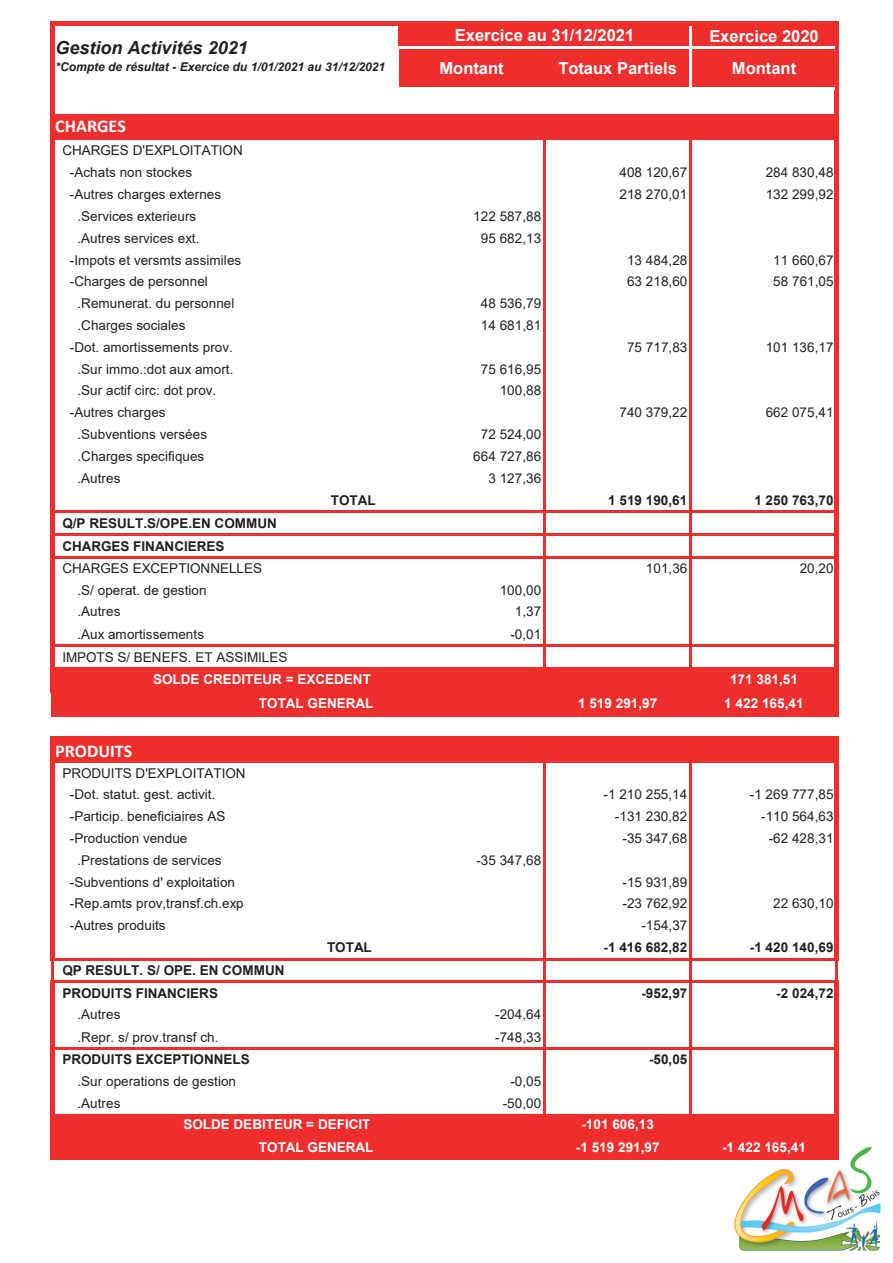
<style>
.page{position:relative;width:893px;height:1263px;background:#fff}
.page>*{position:absolute;margin:0;border:0;box-sizing:border-box;transform-origin:0 0}
.t1{font:italic 700 18px "Arial";color:#231f20}
.t2{font:700 18px "Calibri";color:#fff}
.t3{font:700 16.5px "Arial";color:#fff}
.t4{font:13.5px/22.4px "Arial";letter-spacing:.005em;color:#231f20}
.t5{font:700 13.5px/22.8px "Arial";color:#231f20}
.t6{font:700 13.5px "Arial";color:#fff}
.t7{font:italic 700 12px "Arial";letter-spacing:-.005em;color:#231f20}
</style>
<div class="page">
<img style="left:734px;top:1147px;width:148px;height:104px">
<div style="left:398px;top:24px;width:439px;height:65px;background:#ee2d2d"></div>
<div style="left:53px;top:114px;width:784px;height:25px;background:#ee2d2d"></div>
<div style="left:53px;top:668px;width:784px;height:47px;background:#ee2d2d"></div>
<div style="left:53px;top:738px;width:784px;height:24px;background:#ee2d2d"></div>
<div style="left:53px;top:1114px;width:784px;height:44px;background:#ee2d2d"></div>
<hr style="left:689px;top:26px;width:3px;height:64px;background:#fff">
<hr style="left:50px;top:21px;width:4px;height:672px;background:#ee2d2d">
<hr style="left:543px;top:139px;width:2px;height:550px;background:#ee2d2d">
<hr style="left:689px;top:139px;width:3px;height:550px;background:#ee2d2d">
<hr style="left:51px;top:693px;width:3px;height:23px;background:#ee2d2d">
<div style="left:834px;top:26px;width:5px;height:690px;background:#ee2d2d"></div>
<hr style="left:50px;top:736px;width:4px;height:224px;background:#ee2d2d">
<div style="left:834px;top:740px;width:5px;height:220px;background:#ee2d2d"></div>
<hr style="left:51px;top:960px;width:3px;height:20px;background:#ee2d2d">
<hr style="left:835px;top:960px;width:3px;height:20px;background:#ee2d2d">
<hr style="left:50px;top:980px;width:4px;height:180px;background:#ee2d2d">
<hr style="left:396px;top:46px;width:3px;height:44px;background:#fff">
<hr style="left:689px;top:740px;width:3px;height:420px;background:#ee2d2d">
<div style="left:834px;top:980px;width:5px;height:180px;background:#ee2d2d"></div>
<hr style="left:543px;top:740px;width:2px;height:420px;background:#ee2d2d">
<div style="left:54px;top:21px;width:785px;height:5px;background:#ee2d2d"></div>
<hr style="left:399px;top:46px;width:435px;height:3px;background:#fff">
<hr style="left:399px;top:87px;width:435px;height:3px;background:#fff">
<hr style="left:54px;top:510px;width:780px;height:3px;background:#ee2d2d">
<hr style="left:54px;top:533px;width:780px;height:3px;background:#ee2d2d">
<hr style="left:54px;top:556px;width:780px;height:3px;background:#ee2d2d">
<hr style="left:54px;top:644px;width:780px;height:3px;background:#ee2d2d">
<hr style="left:54px;top:667px;width:780px;height:3px;background:#ee2d2d">
<hr style="left:54px;top:714px;width:780px;height:2px;background:#ee2d2d">
<hr style="left:54px;top:736px;width:785px;height:4px;background:#ee2d2d">
<hr style="left:54px;top:958px;width:780px;height:2px;background:#ee2d2d">
<hr style="left:54px;top:980px;width:780px;height:3px;background:#ee2d2d">
<hr style="left:54px;top:1047px;width:780px;height:3px;background:#ee2d2d">
<hr style="left:54px;top:1157px;width:780px;height:3px;background:#ee2d2d">
<h1 class="t1" style="left:55px;top:36px;width:194px">Gestion Activités 2021</h1>
<p class="t7" style="left:55px;top:59px;width:331px">*Compte de résultat - Exercice du 1/01/2021 au 31/12/2021</p>
<h1 class="t2" style="left:55px;top:114px;width:72px">CHARGES</h1>
<p class="t4" style="left:70px;top:139px;width:174px;text-indent:-8px">CHARGES D'EXPLOITATION -Achats non stockes</p>
<p class="t3" style="left:455px;top:23px;width:181px">Exercice au 31/12/2021</p>
<p class="t3" style="left:709px;top:24px;width:111px">Exercice 2020</p>
<p class="t3" style="left:439px;top:57px;width:66px">Montant</p>
<p class="t3" style="left:558px;top:57px;width:120px">Totaux Partiels</p>
<p class="t3" style="left:732px;top:57px;width:66px">Montant</p>
<p class="t4" style="left:619px;top:161px;width:69px">408 120,67</p>
<p class="t4" style="left:766px;top:161px;width:69px">284 830,48</p>
<p class="t4" style="left:70px;top:183px;width:153px">-Autres charges externes</p>
<p class="t4" style="left:619px;top:183px;width:69px">218 270,01</p>
<p class="t4" style="left:766px;top:183px;width:69px">132 299,92</p>
<p class="t4" style="left:78px;top:205px;width:120px">.Services exterieurs</p>
<p class="t4" style="left:473px;top:205px;width:69px">122 587,88</p>
<p class="t4" style="left:78px;top:227px;width:123px">.Autres services ext.</p>
<p class="t4" style="left:481px;top:227px;width:62px">95 682,13</p>
<p class="t4" style="left:70px;top:249px;width:173px">-Impots et versmts assimiles</p>
<p class="t4" style="left:627px;top:249px;width:62px">13 484,28</p>
<p class="t4" style="left:773px;top:249px;width:62px">11 660,67</p>
<p class="t4" style="left:70px;top:270px;width:139px">-Charges de personnel</p>
<p class="t4" style="left:627px;top:270px;width:62px">63 218,60</p>
<p class="t4" style="left:773px;top:270px;width:62px">58 761,05</p>
<p class="t4" style="left:78px;top:292px;width:158px">.Remunerat. du personnel</p>
<p class="t4" style="left:481px;top:292px;width:62px">48 536,79</p>
<p class="t4" style="left:78px;top:314px;width:110px">.Charges sociales</p>
<p class="t4" style="left:481px;top:314px;width:62px">14 681,81</p>
<p class="t4" style="left:70px;top:336px;width:164px">-Dot. amortissements prov.</p>
<p class="t4" style="left:627px;top:336px;width:62px">75 717,83</p>
<p class="t4" style="left:766px;top:336px;width:69px">101 136,17</p>
<p class="t4" style="left:78px;top:358px;width:157px">.Sur immo.:dot aux amort.</p>
<p class="t4" style="left:481px;top:358px;width:62px">75 616,95</p>
<p class="t4" style="left:78px;top:379px;width:140px">.Sur actif circ: dot prov.</p>
<p class="t4" style="left:500px;top:379px;width:43px">100,88</p>
<p class="t4" style="left:70px;top:401px;width:97px">-Autres charges</p>
<p class="t4" style="left:619px;top:401px;width:69px">740 379,22</p>
<p class="t4" style="left:766px;top:401px;width:69px">662 075,41</p>
<p class="t4" style="left:78px;top:423px;width:131px">.Subventions versées</p>
<p class="t4" style="left:481px;top:423px;width:62px">72 524,00</p>
<p class="t4" style="left:78px;top:445px;width:128px">.Charges specifiques</p>
<p class="t4" style="left:473px;top:445px;width:69px">664 727,86</p>
<p class="t4" style="left:78px;top:466px;width:44px">.Autres</p>
<p class="t4" style="left:488px;top:466px;width:54px">3 127,36</p>
<p class="t5" style="left:331px;top:489px;width:46px">TOTAL</p>
<p class="t5" style="left:608px;top:489px;width:81px">1 519 190,61</p>
<p class="t5" style="left:754px;top:489px;width:81px">1 250 763,70</p>
<p class="t5" style="left:62px;top:512px;width:216px">Q/P RESULT.S/OPE.EN COMMUN<br>CHARGES FINANCIERES</p>
<p class="t4" style="left:62px;top:557px;width:201px">CHARGES EXCEPTIONNELLES</p>
<p class="t4" style="left:646px;top:557px;width:43px">101,36</p>
<p class="t4" style="left:800px;top:557px;width:35px">20,20</p>
<p class="t4" style="left:78px;top:579px;width:131px">.S/ operat. de gestion</p>
<p class="t4" style="left:500px;top:579px;width:43px">100,00</p>
<p class="t4" style="left:78px;top:600px;width:44px">.Autres</p>
<p class="t4" style="left:515px;top:600px;width:28px">1,37</p>
<p class="t4" style="left:78px;top:623px;width:128px">.Aux amortissements</p>
<p class="t4" style="left:510px;top:623px;width:32px">-0,01</p>
<p class="t4" style="left:62px;top:646px;width:227px">IMPOTS S/ BENEFS. ET ASSIMILES</p>
<p class="t6" style="left:153px;top:670px;width:219px">SOLDE CREDITEUR = EXCEDENT</p>
<p class="t6" style="left:730px;top:670px;width:69px">171 381,51</p>
<p class="t6" style="left:259px;top:694px;width:116px">TOTAL GENERAL</p>
<p class="t6" style="left:578px;top:694px;width:81px">1 519 291,97</p>
<p class="t6" style="left:724px;top:694px;width:81px">1 422 165,41</p>
<h1 class="t2" style="left:55px;top:738px;width:79px">PRODUITS</h1>
<p class="t4" style="left:70px;top:762px;width:177px;line-height:21.8px;text-indent:-8px">PRODUITS D'EXPLOITATION -Dot. statut. gest. activit.</p>
<p class="t4" style="left:604px;top:783px;width:85px">-1 210 255,14</p>
<p class="t4" style="left:750px;top:783px;width:85px">-1 269 777,85</p>
<p class="t4" style="left:70px;top:805px;width:157px">-Particip. beneficiaires AS</p>
<p class="t4" style="left:615px;top:805px;width:74px">-131 230,82</p>
<p class="t4" style="left:761px;top:805px;width:74px">-110 564,63</p>
<p class="t4" style="left:70px;top:827px;width:119px">-Production vendue</p>
<p class="t4" style="left:622px;top:827px;width:66px">-35 347,68</p>
<p class="t4" style="left:769px;top:827px;width:66px">-62 428,31</p>
<p class="t4" style="left:78px;top:849px;width:146px">.Prestations de services</p>
<p class="t4" style="left:476px;top:849px;width:66px">-35 347,68</p>
<p class="t4" style="left:70px;top:870px;width:167px">-Subventions d' exploitation</p>
<p class="t4" style="left:622px;top:870px;width:66px">-15 931,89</p>
<p class="t4" style="left:70px;top:892px;width:175px">-Rep.amts prov,transf.ch.exp</p>
<p class="t4" style="left:622px;top:892px;width:66px">-23 762,92</p>
<p class="t4" style="left:773px;top:892px;width:62px">22 630,10</p>
<p class="t4" style="left:70px;top:914px;width:97px">-Autres produits</p>
<p class="t4" style="left:641px;top:914px;width:47px">-154,37</p>
<p class="t5" style="left:327px;top:936px;width:46px">TOTAL</p>
<p class="t5" style="left:604px;top:936px;width:85px">-1 416 682,82</p>
<p class="t5" style="left:750px;top:936px;width:85px">-1 420 140,69</p>
<p class="t5" style="left:62px;top:959px;width:224px;line-height:22.4px">QP RESULT. S/ OPE. EN COMMUN<br>PRODUITS FINANCIERS</p>
<p class="t5" style="left:641px;top:982px;width:47px">-952,97</p>
<p class="t5" style="left:776px;top:982px;width:59px">-2 024,72</p>
<p class="t4" style="left:78px;top:1003px;width:44px">.Autres</p>
<p class="t4" style="left:495px;top:1003px;width:47px">-204,64</p>
<p class="t4" style="left:78px;top:1026px;width:143px">.Repr. s/ prov.transf ch.</p>
<p class="t4" style="left:495px;top:1026px;width:47px">-748,33</p>
<p class="t5" style="left:62px;top:1048px;width:189px">PRODUITS EXCEPTIONNELS</p>
<p class="t5" style="left:649px;top:1048px;width:40px">-50,05</p>
<p class="t4" style="left:78px;top:1070px;width:160px">.Sur operations de gestion</p>
<p class="t4" style="left:510px;top:1070px;width:32px">-0,05</p>
<p class="t4" style="left:78px;top:1091px;width:44px">.Autres</p>
<p class="t4" style="left:503px;top:1091px;width:40px">-50,00</p>
<p class="t6" style="left:183px;top:1115px;width:189px">SOLDE DEBITEUR = DEFICIT</p>
<p class="t6" style="left:581px;top:1115px;width:74px">-101 606,13</p>
<p class="t6" style="left:259px;top:1137px;width:116px">TOTAL GENERAL</p>
<p class="t6" style="left:576px;top:1137px;width:85px">-1 519 291,97</p>
<p class="t6" style="left:722px;top:1137px;width:85px">-1 422 165,41</p>
</div>
